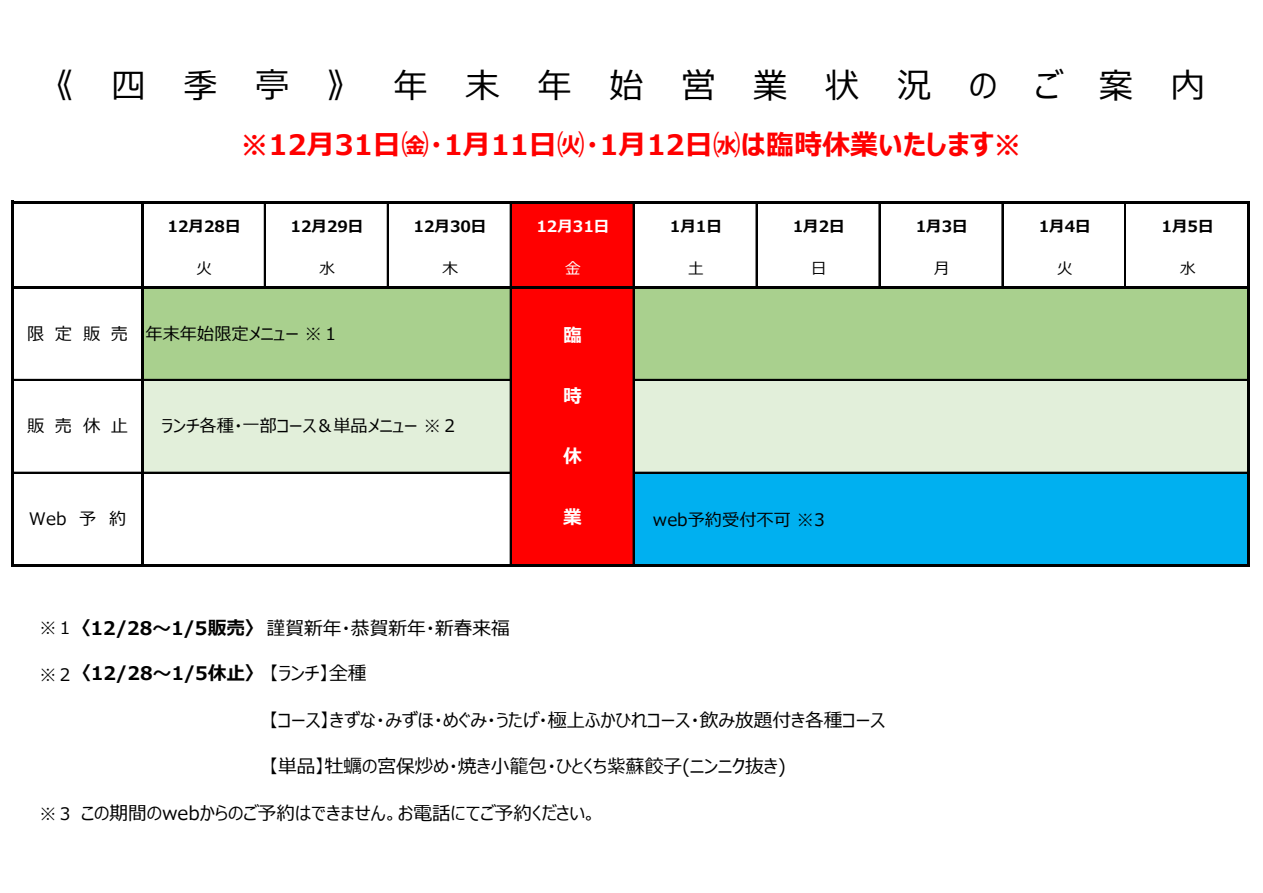
<style>
.page{position:relative;width:1263px;height:893px;background:#fff}
.page>*{position:absolute;margin:0;border:0;box-sizing:border-box;transform-origin:0 0}
.t1{font:34.2px "Meiryo UI";letter-spacing:1.1em;color:#000}
.t2{font:700 28.05px "Meiryo UI";color:#f00}
.t3{font:18.75px "Meiryo UI";color:#000}
.t4{font:700 18.75px "Meiryo UI";color:#000}
.t5{font:700 18.75px "Meiryo UI";color:#fff}
.t6{font:17.25px "Meiryo UI";color:#000}
.t7{font:700 15.6px "Meiryo UI";color:#000}
.t8{font:15.6px "Meiryo UI";color:#000}
.t9{font:700 15.6px "Meiryo UI";color:#fff}
.t10{font:15.6px "Meiryo UI";color:#fff}
.s1{font-size:17.25px}
.s2{font-weight:700}
.s3{font-weight:400;font-size:17.25px}
.s4{font-weight:400}
</style>
<div class="page">
<div style="left:511px;top:202px;width:123px;height:85px;background:#f00"></div>
<div style="left:142px;top:287px;width:369px;height:93px;background:#a9d08e"></div>
<div style="left:511px;top:287px;width:123px;height:93px;background:#f00"></div>
<div style="left:634px;top:287px;width:614px;height:93px;background:#a9d08e"></div>
<div style="left:142px;top:380px;width:369px;height:93px;background:#e2efda"></div>
<div style="left:511px;top:380px;width:123px;height:93px;background:#f00"></div>
<div style="left:634px;top:380px;width:614px;height:93px;background:#e2efda"></div>
<div style="left:511px;top:473px;width:123px;height:93px;background:#f00"></div>
<div style="left:634px;top:473px;width:614px;height:93px;background:#00b0f0"></div>
<hr style="left:510px;top:204px;width:1px;height:82px;background:#000">
<hr style="left:633px;top:204px;width:1px;height:82px;background:#000">
<hr style="left:14px;top:379px;width:126px;height:2px;background:#000">
<hr style="left:143px;top:379px;width:368px;height:2px;background:#000">
<hr style="left:14px;top:472px;width:126px;height:2px;background:#000">
<hr style="left:143px;top:472px;width:368px;height:2px;background:#000">
<hr style="left:11px;top:201px;width:3px;height:366px;background:#000">
<hr style="left:140px;top:204px;width:3px;height:363px;background:#000">
<hr style="left:264px;top:204px;width:2px;height:82px;background:#000">
<hr style="left:387px;top:204px;width:2px;height:82px;background:#000">
<hr style="left:510px;top:289px;width:1px;height:275px;background:#000">
<hr style="left:633px;top:289px;width:1px;height:275px;background:#000">
<hr style="left:756px;top:204px;width:1px;height:82px;background:#000">
<hr style="left:879px;top:204px;width:1px;height:82px;background:#000">
<hr style="left:1002px;top:204px;width:1px;height:82px;background:#000">
<hr style="left:1124px;top:204px;width:1px;height:82px;background:#000">
<hr style="left:1125px;top:204px;width:1px;height:82px;background:#000">
<hr style="left:1247px;top:204px;width:3px;height:363px;background:#000">
<hr style="left:14px;top:201px;width:1236px;height:3px;background:#000">
<hr style="left:14px;top:286px;width:1236px;height:3px;background:#000">
<hr style="left:634px;top:379px;width:613px;height:2px;background:#000">
<hr style="left:634px;top:472px;width:613px;height:2px;background:#000">
<hr style="left:14px;top:564px;width:1236px;height:3px;background:#000">
<h1 class="t1" style="left:57px;top:62px;width:289px">《四季亭》</h1>
<h1 class="t1" style="left:394px;top:62px;width:813px">年末年始営業状況のご案内</h1>
<h2 class="t2" style="left:241px;top:125px;width:782px">※12月31日㈮・1月11日㈫・1月12日㈬は臨時休業いたします※</h2>
<p class="t7" style="left:168px;top:215px;width:74px">12月28日</p>
<p class="t7" style="left:291px;top:215px;width:74px">12月29日</p>
<p class="t7" style="left:413px;top:215px;width:74px">12月30日</p>
<p class="t9" style="left:536px;top:215px;width:74px">12月31日</p>
<p class="t7" style="left:670px;top:215px;width:54px">1月1日</p>
<p class="t7" style="left:793px;top:215px;width:54px">1月2日</p>
<p class="t7" style="left:916px;top:215px;width:54px">1月3日</p>
<p class="t7" style="left:1039px;top:215px;width:54px">1月4日</p>
<p class="t7" style="left:1161px;top:215px;width:54px">1月5日</p>
<p class="t8" style="left:196px;top:257px;width:17px">火</p>
<p class="t8" style="left:319px;top:257px;width:17px">水</p>
<p class="t8" style="left:442px;top:257px;width:17px">木</p>
<p class="t10" style="left:565px;top:257px;width:17px">金</p>
<p class="t8" style="left:688px;top:257px;width:17px">土</p>
<p class="t8" style="left:811px;top:257px;width:17px">日</p>
<p class="t8" style="left:934px;top:257px;width:17px">月</p>
<p class="t8" style="left:1057px;top:257px;width:17px">火</p>
<p class="t8" style="left:1180px;top:257px;width:17px">水</p>
<p class="t6" style="left:27px;top:321px;width:103px">限定販売</p>
<p class="t6" style="left:146px;top:322px;width:195px">年末年始限定メニュー ※１</p>
<p class="t5" style="left:563px;top:322px;width:20px">臨</p>
<p class="t5" style="left:563px;top:383px;width:20px">時</p>
<p class="t6" style="left:27px;top:414px;width:103px">販売休止</p>
<p class="t6" style="left:161px;top:414px;width:298px">ランチ各種・一部コース＆単品メニュー ※２</p>
<p class="t5" style="left:563px;top:443px;width:20px">休</p>
<p class="t6" style="left:29px;top:507px;width:99px">Web 予 約</p>
<p class="t5" style="left:563px;top:504px;width:20px">業</p>
<p class="t3" style="left:39px;top:615px;width:472px"><span class="s1">※１</span><span class="s2">〈12/28～1/5販売〉</span> 謹賀新年・恭賀新年・新春来福</p>
<p class="t4" style="left:39px;top:660px;width:328px"><span class="s3">※２</span>〈12/28～1/5休止〉 <span class="s4">【ランチ】全種</span></p>
<p class="t6" style="left:653px;top:508px;width:173px">web予約受付不可 ※3</p>
<p class="t3" style="left:269px;top:707px;width:618px">【コース】きずな・みずほ・めぐみ・うたげ・極上ふかひれコース・飲み放題付き各種コース</p>
<p class="t3" style="left:269px;top:753px;width:519px">【単品】牡蠣の宮保炒め・焼き小籠包・ひとくち紫蘇餃子(ニンニク抜き)</p>
<p class="t3" style="left:39px;top:800px;width:559px"><span class="s1">※３</span>この期間のwebからのご予約はできません。お電話にてご予約ください。</p>
</div>
